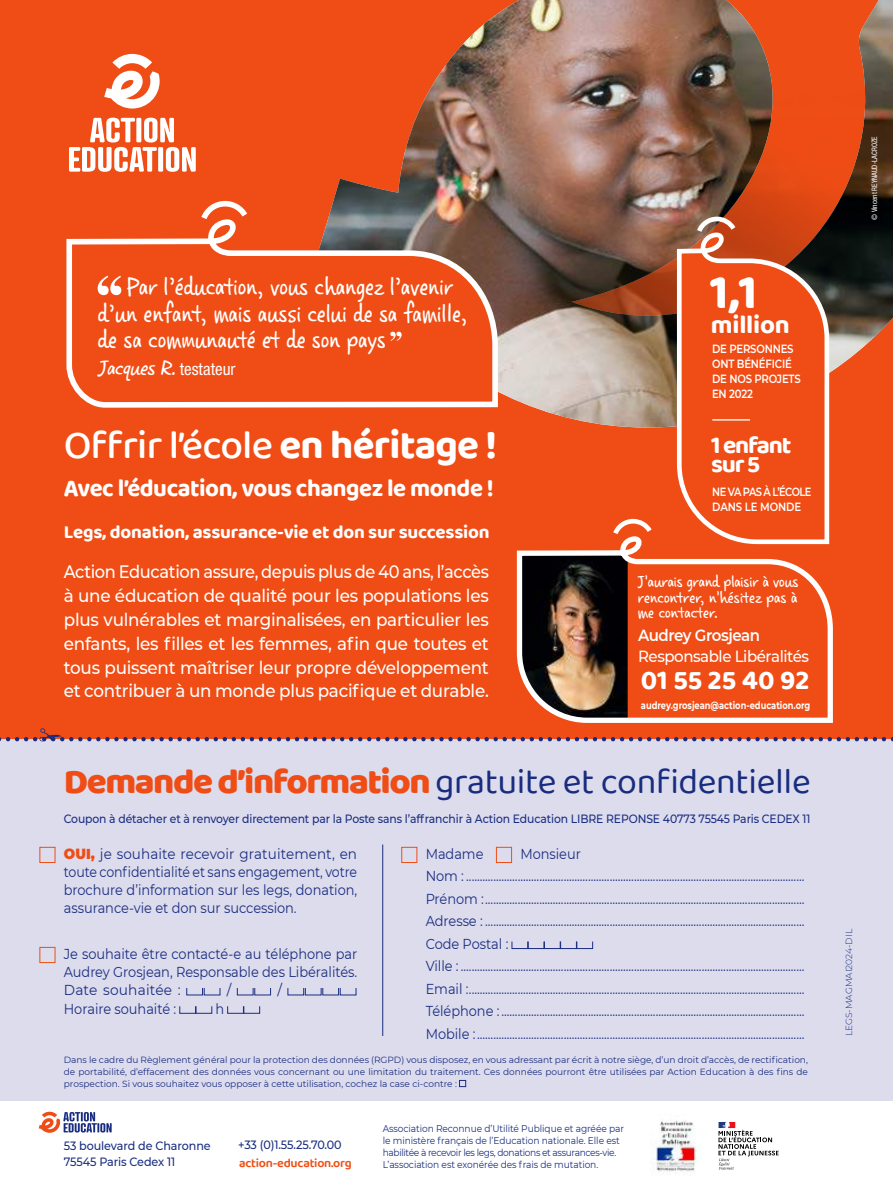
<style>
.page{position:relative;width:893px;height:1191px;background:#fff}
.page>*{position:absolute;margin:0;border:0;box-sizing:border-box;transform-origin:0 0}
.t1{font:700 49.05px "Baloo 2";color:#fff}
.t2{font:500 40.65px "Baloo 2";letter-spacing:-.02em;color:#fff}
.t3{font:35.85px "Baloo 2";letter-spacing:-.01em;color:#192d80}
.t4{font:700 27.75px "Baloo 2";letter-spacing:-.005em;color:#fff}
.t5{font:26.55px/26.5px "Casino Hand";color:#fff;scale:.94 1}
.t6{font:700 25.95px "Baloo 2";letter-spacing:-.01em;color:#fff}
.t7{font:700 24.75px "Baloo 2";letter-spacing:-.02em;color:#fff}
.t8{font:700 24.6px/18.8px "Baloo 2";letter-spacing:-.05em;color:#fff}
.t9{font:italic 22.35px "Casino Hand";color:#fff}
.t10{font:700 18.75px "Baloo 2";letter-spacing:-.01em;color:#fff}
.t11{font:500 18px/23.9px "Montserrat";letter-spacing:-.015em;color:#fff;text-align:justify;scale:.9 1}
.t12{font:17.1px/15.5px "Casino Hand";color:#fff;text-align:justify}
.t13{font:500 16.2px "Montserrat";letter-spacing:-.03em;color:#fff;scale:.93 1}
.t14{font:600 16.2px "Montserrat";letter-spacing:-.03em;color:#fff;scale:.93 1}
.t15{font:14.4px/22.5px "Montserrat";letter-spacing:-.005em;color:#192d80;text-align:justify;scale:.9 1}
.t16{font:14.4px/18.3px "Montserrat";letter-spacing:-.005em;color:#192d80;text-align:justify;scale:.94 1}
.t17{font:14.4px "Montserrat";letter-spacing:-.005em;color:#192d80;scale:.95 1}
.t18{font:600 12.6px "Baloo 2";letter-spacing:-.02em;color:#ef4d15}
.t19{font:500 12px "Montserrat";letter-spacing:-.01em;color:#192d80;scale:.9 1}
.t20{font:500 12px/16.5px "Montserrat";letter-spacing:-.01em;color:#192d80;scale:.93 1}
.t21{font:600 11.85px/15.1px "Montserrat";letter-spacing:-.02em;color:#fff;scale:.85 1}
.t22{font:600 11.85px/15.1px "Montserrat";letter-spacing:-.04em;color:#fff;scale:.83 1}
.t23{font:700 10.35px "Montserrat";color:#fff;scale:.8 1}
.t24{font:9.75px/12px "Montserrat";letter-spacing:-.01em;color:#192d80;scale:.93 1}
.t25{font:9px/12px "Montserrat";color:#192d80;text-align:justify}
.t26{font:300 9px "Montserrat";color:#192d80}
.t27{font:condensed 7.5px "Helvetica Neue LT Pro";color:#fff}
.s1{font-family:"Helvetica Neue LT Pro";font-style:normal;font-stretch:condensed;font-size:16.8px}
.s2{font-weight:700}
.s3{font-weight:800;color:#ef4d15}
.s4{font-weight:900;color:#ef4d15}
</style>
<div class="page">
<div style="left:0;top:0;width:893px;height:1055px;background:#ef4d15"></div>
<img style="left:328px;top:0;width:565px;height:427px">
<img style="left:512px;top:0;width:368px;height:356px">
<div style="left:0;top:739px;width:893px;height:361px;background:#dddced"></div>
<div style="left:227px;top:1006px;width:17px;height:7px;border:1px solid #192d80"></div>
<div style="left:401px;top:847px;width:16px;height:15px;border:1px solid #ef4d15"></div>
<div style="left:496px;top:847px;width:16px;height:15px;border:1px solid #ef4d15"></div>
<div style="left:459px;top:1080px;width:7px;height:6px;border:1px solid #192d80"></div>
<hr style="left:382px;top:844px;width:1px;height:192px;background:#192d80">
<svg style="left:0;top:728px;width:893px;height:13px"></svg>
<img style="left:650px;top:1120px;width:47px;height:52px">
<svg style="left:39px;top:1111px;width:73px;height:21px"></svg>
<svg style="left:718px;top:1122px;width:61px;height:47px"></svg>
<svg style="left:69px;top:54px;width:127px;height:118px"></svg>
<svg style="left:66px;top:219px;width:435px;height:191px"></svg>
<svg style="left:98px;top:276px;width:23px;height:19px"></svg>
<svg style="left:390px;top:332px;width:12px;height:9px"></svg>
<svg style="left:197px;top:200px;width:55px;height:25px"></svg>
<svg style="left:675px;top:232px;width:156px;height:303px"></svg>
<svg style="left:693px;top:214px;width:47px;height:23px"></svg>
<hr style="left:712px;top:419px;width:38px;height:1px;background:#fff">
<svg style="left:516px;top:535px;width:317px;height:188px"></svg>
<svg style="left:609px;top:518px;width:47px;height:21px"></svg>
<h3 class="t5" style="left:98px;top:276px;width:396px;text-indent:29px">Par l’éducation, vous changez l’avenir d’un enfant, mais aussi celui de sa famille, de sa communauté et de son pays</h3>
<h3 class="t9" style="left:98px;top:359px;width:139px">JacquesR.<span class="s1">testateur</span></h3>
<h2 class="t2" style="left:64px;top:416px;width:435px">Offrir l’école <span class="s2">en héritage !</span></h2>
<h3 class="t7" style="left:64px;top:477px;width:431px">Avec l’éducation, vous changez le monde !</h3>
<h3 class="t10" style="left:64px;top:524px;width:427px">Legs, donation, assurance-vie et don sur succession</h3>
<p class="t11" style="left:64px;top:561px;width:474px">Action Education assure, depuis plus de 40 ans, l’accès à une éducation de qualité pour les populations les plus vulnérables et marginalisées, en particulier les enfants, les filles et les femmes, afin que toutes et tous puissent maîtriser leur propre développement et contribuer à un monde plus pacifique et durable.</p>
<h1 class="t1" style="left:710px;top:271px;width:49px">1,1</h1>
<h3 class="t6" style="left:711px;top:314px;width:80px">million</h3>
<p class="t21" style="left:712px;top:341px;width:106px">DE PERSONNES<br>ONT BÉNÉFICIÉ<br>DE NOS PROJETS<br>EN 2022</p>
<h3 class="t8" style="left:711px;top:437px;width:82px">1 enfant sur 5</h3>
<p class="t22" style="left:712px;top:484px;width:121px">NE VA PAS À L’ÉCOLE<br>DANS LE MONDE</p>
<p class="t12" style="left:638px;top:574px;width:162px">J'aurais grand plaisir à vous rencontrer, n'hésitez pas à me contacter.</p>
<p class="t14" style="left:638px;top:626px;width:133px">Audrey Grosjean</p>
<p class="t13" style="left:638px;top:650px;width:185px">Responsable Libéralités</p>
<h3 class="t4" style="left:641px;top:668px;width:170px">01 55 25 40 92</h3>
<p class="t23" style="left:641px;top:700px;width:213px">audrey.grosjean@action-education.org</p>
<h3 class="t3" style="left:64px;top:757px;width:748px"><span class="s3">Demande d’information</span>gratuite et confidentielle</h3>
<p class="t19" style="left:64px;top:814px;width:831px">Coupon à détacher et à renvoyer directement par la Poste sans l’affranchir à Action Education LIBRE REPONSE 40773 75545 Paris CEDEX 11</p>
<p class="t16" style="left:64px;top:844px;width:314px"><span class="s4">OUI,</span> je souhaite recevoir gratuitement, en toute confidentialité et sans engagement, votre brochure d’information sur les legs, donation, assurance-vie et don sur succession.</p>
<p class="t15" style="left:64px;top:943px;width:327px;line-height:18.3px">Je souhaite être contacté-e au téléphone par Audrey Grosjean, Responsable des Libéralités.<br>Date souhaitée :</p>
<p class="t17" style="left:227px;top:983px;width:6px">/</p>
<p class="t17" style="left:277px;top:983px;width:6px">/</p>
<p class="t15" style="left:64px;top:996px;width:126px">Horaire souhaité :</p>
<p class="t15" style="left:215px;top:997px;width:11px">h</p>
<p class="t15" style="left:426px;top:841px;width:66px">Madame</p>
<p class="t15" style="left:426px;top:842px;width:422px;text-align:left;text-indent:95px">Monsieur<br>Nom : .............................................................................................................................<br>Prénom :......................................................................................................................<br>Adresse : ......................................................................................................................<br>Code Postal :<br>Ville : ...............................................................................................................................<br>Email :............................................................................................................................<br>Téléphone : ................................................................................................................<br>Mobile : .........................................................................................................................</p>
<p class="t25" style="left:64px;top:1053px;width:746px">Dans le cadre du Règlement général pour la protection des données (RGPD) vous disposez, en vous adressant par écrit à notre siège, d’un droit d’accès, de rectification, de portabilité, d’effacement des données vous concernant ou une limitation du traitement. Ces données pourront être utilisées par Action Education à des fins de prospection. Si vous souhaitez vous opposer à cette utilisation, cochez la case ci-contre :</p>
<p class="t20" style="left:64px;top:1138px;width:159px">53 boulevard de Charonne<br>75545 Paris Cedex 11</p>
<p class="t20" style="left:238px;top:1135px;width:113px">+33 (0)1.55.25.70.00</p>
<p class="t18" style="left:239px;top:1158px;width:114px">action-education.org</p>
<p class="t24" style="left:383px;top:1121px;width:261px">Association Reconnue d’Utilité Publique et agréée par le ministère français de l’Education nationale. Elle est habilitée à recevoir les legs, donations et assurances-vie.<br>L’association est exonérée des frais de mutation.</p>
<p class="t27" style="left:870px;top:220px;width:85px;rotate:-90deg">© Vincent REYNAUD-LACROZE</p>
<p class="t26" style="left:844px;top:1036px;width:109px;rotate:-90deg">LEGS-MAGMAI2024-DIL</p>
</div>
